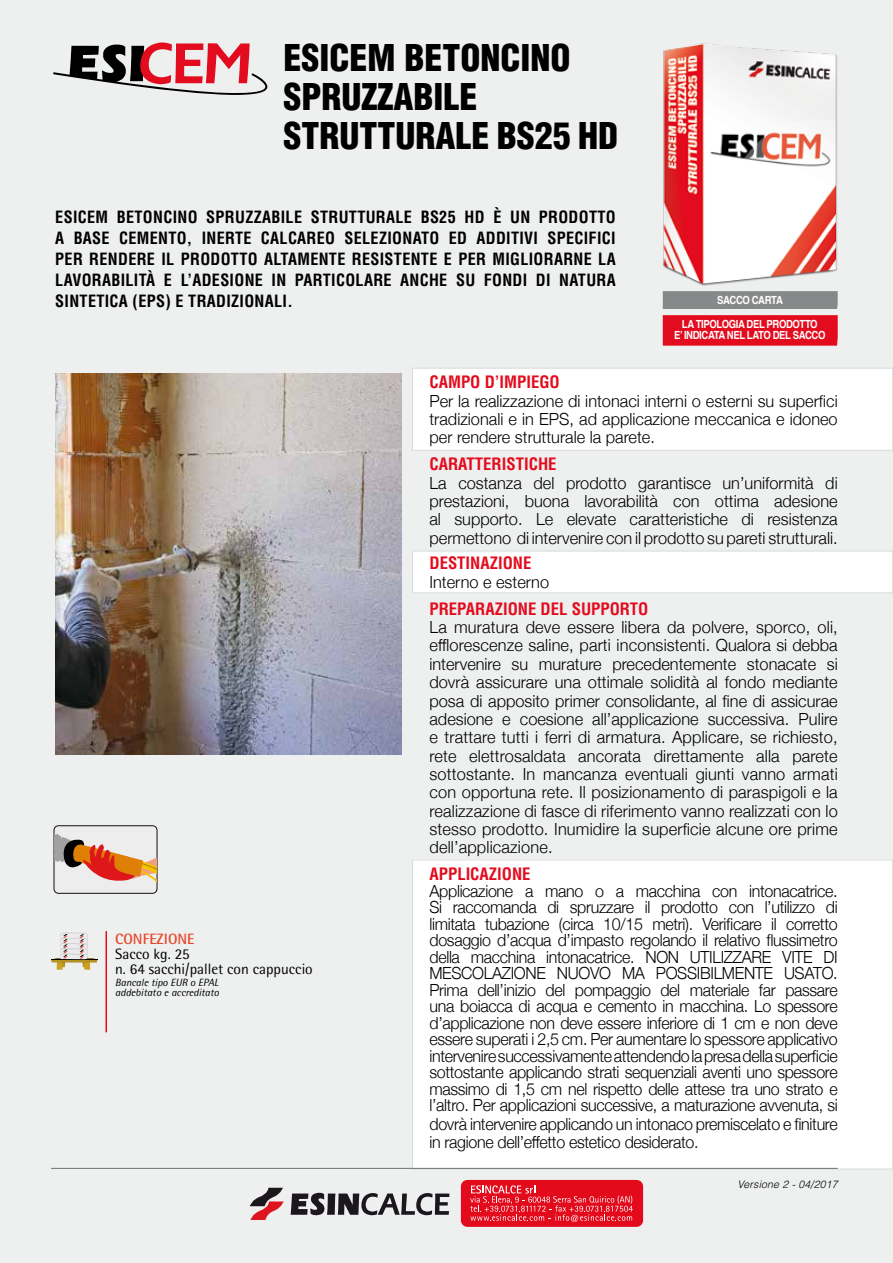
<style>
.page{position:relative;width:893px;height:1263px;background:#eeefef}
.page>*{position:absolute;margin:0;border:0;box-sizing:border-box;transform-origin:0 0}
.t1{font:900 condensed 36px/39px "Helvetica";color:#000}
.t2{font:300 16.65px/18.3px "Helvetica Neue";letter-spacing:-.01em;color:#000;text-align:justify}
.t3{font:300 16.65px/16.5px "Helvetica Neue";letter-spacing:-.01em;color:#000;text-align:justify;scale:.96 1}
.t4{font:700 condensed 16.65px "Helvetica";color:#e30c1e}
.t5{font:700 condensed 16.5px/21px "Helvetica";letter-spacing:.02em;color:#000;text-align:justify}
.t6{font:15px/15px "Rotis Semi Sans";color:#000}
.t7{font:700 15px "Rotis Semi Sans";color:#e7472b}
.t8{font:700 11.25px/24px "Helvetica";letter-spacing:-.04em;color:#fff;text-align:center;scale:.85 1}
.t9{font:italic 10.5px/10.5px "Rotis Semi Sans";color:#000}
.t10{font:italic 300 10.5px "Helvetica";letter-spacing:.02em;color:#000}
</style>
<div class="page">
<div style="left:412px;top:368px;width:481px;height:82px;background:#fff"></div>
<div style="left:412px;top:368px;width:481px;height:83px;border:1px solid #d9dadb"></div>
<div style="left:412px;top:551px;width:481px;height:42px;background:#fff"></div>
<div style="left:412px;top:551px;width:481px;height:42px;border:1px solid #d9dadb"></div>
<div style="left:412px;top:860px;width:481px;height:309px;background:#fff"></div>
<img style="left:663px;top:43px;width:174px;height:243px">
<svg style="left:250px;top:1188px;width:34px;height:32px"></svg>
<svg style="left:291px;top:1192px;width:158px;height:24px"></svg>
<div style="left:461px;top:1180px;width:182px;height:47px;background:#e30a1c;border-radius:6px"></div>
<svg style="left:470px;top:1185px;width:163px;height:37px"></svg>
<svg style="left:54px;top:825px;width:103px;height:69px"></svg>
<svg style="left:53px;top:43px;width:214px;height:52px"></svg>
<div style="left:663px;top:291px;width:175px;height:18px;background:#87888a"></div>
<div style="left:663px;top:315px;width:175px;height:31px;background:#e30c1e"></div>
<div style="left:57px;top:962px;width:6px;height:8px;background:#cba11f"></div>
<div style="left:84px;top:962px;width:6px;height:8px;background:#cba11f"></div>
<svg style="left:51px;top:933px;width:46px;height:34px"></svg>
<hr style="left:106px;top:931px;width:1px;height:101px;background:#e30c1e">
<hr style="left:51px;top:1168px;width:787px;height:1px;background:#707172">
<img style="left:55px;top:374px;width:346px;height:381px">
<h1 class="t1" style="left:283px;top:38px;width:336px">ESICEM BETONCINO<br>SPRUZZABILE<br>STRUTTURALE BS25 HD</h1>
<p class="t5" style="left:55px;top:207px;width:562px">ESICEM BETONCINO SPRUZZABILE STRUTTURALE BS25 HD È UN PRODOTTO A BASE CEMENTO, INERTE CALCAREO SELEZIONATO ED ADDITIVI SPECIFICI PER RENDERE IL PRODOTTO ALTAMENTE RESISTENTE E PER MIGLIORARNE LA LAVORABILITÀ E L’ADESIONE IN PARTICOLARE ANCHE SU FONDI DI NATURA SINTETICA (EPS) E TRADIZIONALI.</p>
<p class="t8" style="left:682px;top:288px;width:161px">SACCO CARTA<br>LA TIPOLOGIA DEL PRODOTTO</p>
<p class="t8" style="left:674px;top:323px;width:180px">E’ INDICATA NEL LATO DEL SACCO</p>
<p class="t7" style="left:115px;top:930px;width:81px">CONFEZIONE</p>
<p class="t6" style="left:115px;top:946px;width:199px">Sacco kg. 25<br>n. 64 sacchi/pallet con cappuccio</p>
<p class="t9" style="left:115px;top:977px;width:106px">Bancale tipo EUR o EPAL addebitato e accreditato</p>
<p class="t4" style="left:429px;top:372px;width:132px">CAMPO D’IMPIEGO</p>
<p class="t2" style="left:429px;top:390px;width:410px">Per la realizzazione di intonaci interni o esterni su superfici tradizionali e in EPS, ad applicazione meccanica e idoneo per rendere strutturale la parete.</p>
<p class="t4" style="left:429px;top:454px;width:129px">CARATTERISTICHE</p>
<p class="t2" style="left:429px;top:472px;width:410px">La costanza del prodotto garantisce un’uniformità di prestazioni, buona lavorabilità con ottima adesione al supporto. Le elevate caratteristiche di resistenza permettono di intervenire con il prodotto su pareti strutturali.</p>
<p class="t4" style="left:429px;top:553px;width:104px">DESTINAZIONE</p>
<p class="t2" style="left:429px;top:571px;width:121px">Interno e esterno</p>
<p class="t4" style="left:429px;top:598px;width:220px">PREPARAZIONE DEL SUPPORTO</p>
<p class="t2" style="left:429px;top:617px;width:410px">La muratura deve essere libera da polvere, sporco, oli, efflorescenze saline, parti inconsistenti. Qualora si debba intervenire su murature precedentemente stonacate si dovrà assicurare una ottimale solidità al fondo mediante posa di apposito primer consolidante, al fine di assicurae adesione e coesione all’applicazione successiva. Pulire e trattare tutti i ferri di armatura. Applicare, se richiesto, rete elettrosaldata ancorata direttamente alla parete sottostante. In mancanza eventuali giunti vanno armati con opportuna rete. Il posizionamento di paraspigoli e la realizzazione di fasce di riferimento vanno realizzati con lo stesso prodotto. Inumidire la superficie alcune ore prime dell’applicazione.</p>
<p class="t4" style="left:429px;top:864px;width:103px">APPLICAZIONE</p>
<p class="t3" style="left:429px;top:881px;width:427px">Applicazione a mano o a macchina con intonacatrice.<br>Si raccomanda di spruzzare il prodotto con l’utilizzo di limitata tubazione (circa 10/15 metri). Verificare il corretto dosaggio d’acqua d’impasto regolando il relativo flussimetro della macchina intonacatrice. NON UTILIZZARE VITE DI MESCOLAZIONE NUOVO MA POSSIBILMENTE USATO.<br>Prima dell’inizio del pompaggio del materiale far passare una boiacca di acqua e cemento in macchina. Lo spessore d’applicazione non deve essere inferiore di 1 cm e non deve essere superati i 2,5 cm. Per aumentare lo spessore applicativo intervenire successivamente attendendo la presa della superficie sottostante applicando strati sequenziali aventi uno spessore massimo di 1,5 cm nel rispetto delle attese tra uno strato e l’altro. Per applicazioni successive, a maturazione avvenuta, si</p>
<p class="t3" style="left:429px;top:1113px;width:427px;line-height:18.3px">dovrà intervenire applicando un intonaco premiscelato e finiture in ragione dell’effetto estetico desiderato.</p>
<p class="t10" style="left:737px;top:1178px;width:102px">Versione 2 - 04/2017</p>
</div>
